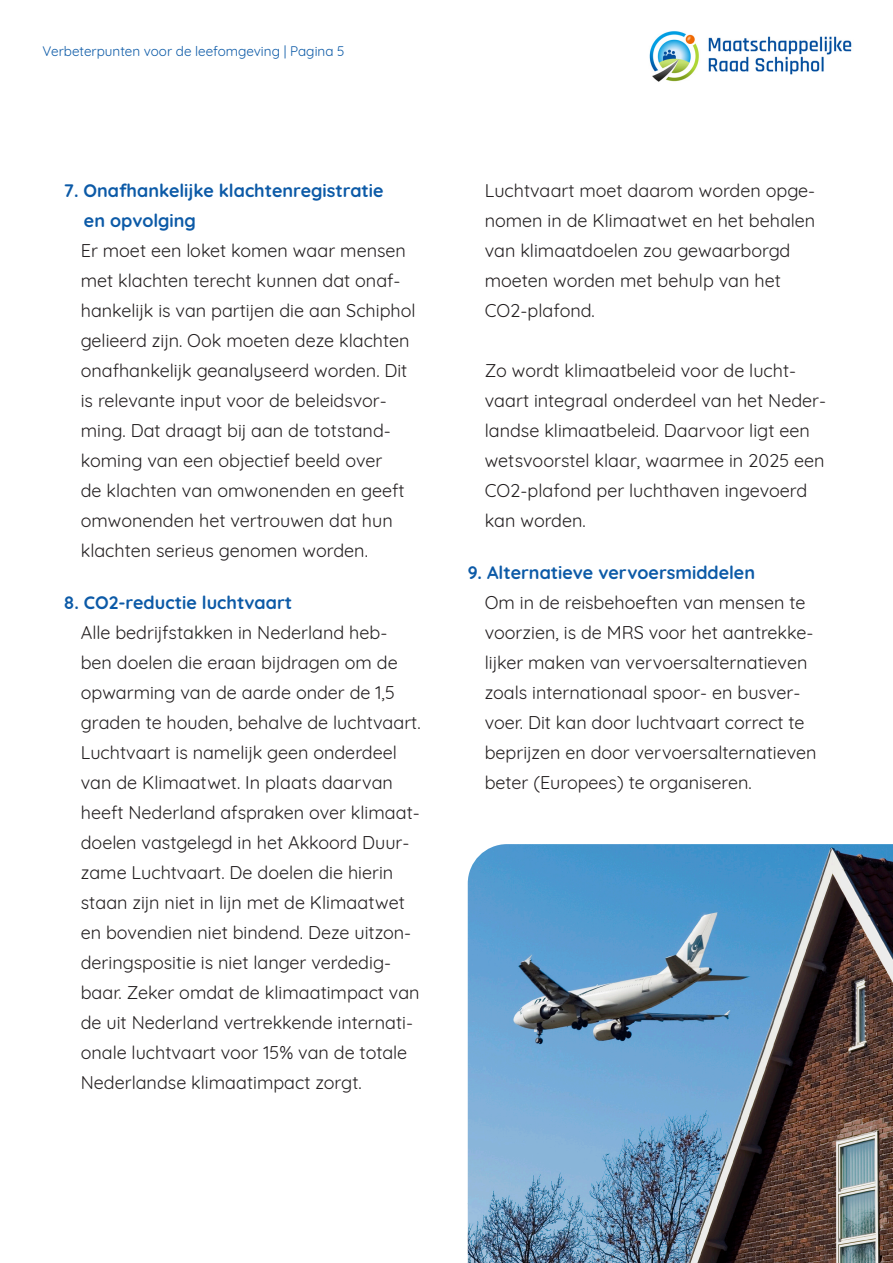
<style>
.page{position:relative;width:893px;height:1263px;background:#fff}
.page>*{position:absolute;margin:0;border:0;box-sizing:border-box;transform-origin:0 0}
.t1{font:18px/30px "Quicksand";color:#231f20}
.t2{font:700 18px/30px "Quicksand";color:#0c5aa7}
.t3{font:13.5px "Quicksand";color:#0c5aa7}
</style>
<div class="page">
<img style="left:649px;top:31px;width:203px;height:51px">
<img style="left:468px;top:844px;width:425px;height:419px">
<p class="t3" style="left:43px;top:41px;width:304px">Verbeterpunten voor de leefomgeving | Pagina 5</p>
<p class="t2" style="left:84px;top:174px;width:301px;text-indent:-20px">7. Onafhankelijke klachtenregistratie en opvolging</p>
<p class="t1" style="left:81px;top:234px;width:336px">Er moet een loket komen waar mensen met klachten terecht kunnen dat onaf&shy;hankelijk is van partijen die aan Schiphol gelieerd zijn. Ook moeten deze klachten onafhankelijk geanalyseerd worden. Dit is relevante input voor de beleidsvor&shy;ming. Dat draagt bij aan de totstand&shy;koming van een objectief beeld over<br>de klachten van omwonenden en geeft omwonenden het vertrouwen dat hun klachten serieus genomen worden.</p>
<p class="t2" style="left:64px;top:586px;width:230px">8. CO2-reductie luchtvaart</p>
<p class="t1" style="left:81px;top:616px;width:341px">Alle bedrijfstakken in Nederland heb&shy;ben doelen die eraan bijdragen om de opwarming van de aarde onder de 1,5 graden te houden, behalve de luchtvaart.<br>Luchtvaart is namelijk geen onderdeel van de Klimaatwet. In plaats daarvan heeft Nederland afspraken over klimaat&shy;doelen vastgelegd in het Akkoord Duur&shy;zame Luchtvaart. De doelen die hierin staan zijn niet in lijn met de Klimaatwet en bovendien niet bindend. Deze uitzon&shy;deringspositie is niet langer verdedig&shy;baar. Zeker omdat de klimaatimpact van de uit Nederland vertrekkende internati&shy;onale luchtvaart voor 15% van de totale Nederlandse klimaatimpact zorgt.</p>
<p class="t1" style="left:485px;top:174px;width:332px">Luchtvaart moet daarom worden opge&shy;nomen in de Klimaatwet en het behalen van klimaatdoelen zou gewaarborgd moeten worden met behulp van het<br>CO2-plafond.</p>
<p class="t1" style="left:485px;top:354px;width:343px">Zo wordt klimaatbeleid voor de lucht&shy;vaart integraal onderdeel van het Neder&shy;landse klimaatbeleid. Daarvoor ligt een wetsvoorstel klaar, waarmee in 2025 een CO2-plafond per luchthaven ingevoerd kan worden.</p>
<p class="t2" style="left:468px;top:556px;width:289px">9. Alternatieve vervoersmiddelen</p>
<p class="t1" style="left:485px;top:586px;width:333px">Om in de reisbehoeften van mensen te voorzien, is de MRS voor het aantrekke&shy;lijker maken van vervoersalternatieven zoals internationaal spoor- en busver&shy;voer. Dit kan door luchtvaart correct te beprijzen en door vervoersalternatieven beter (Europees) te organiseren.</p>
</div>
